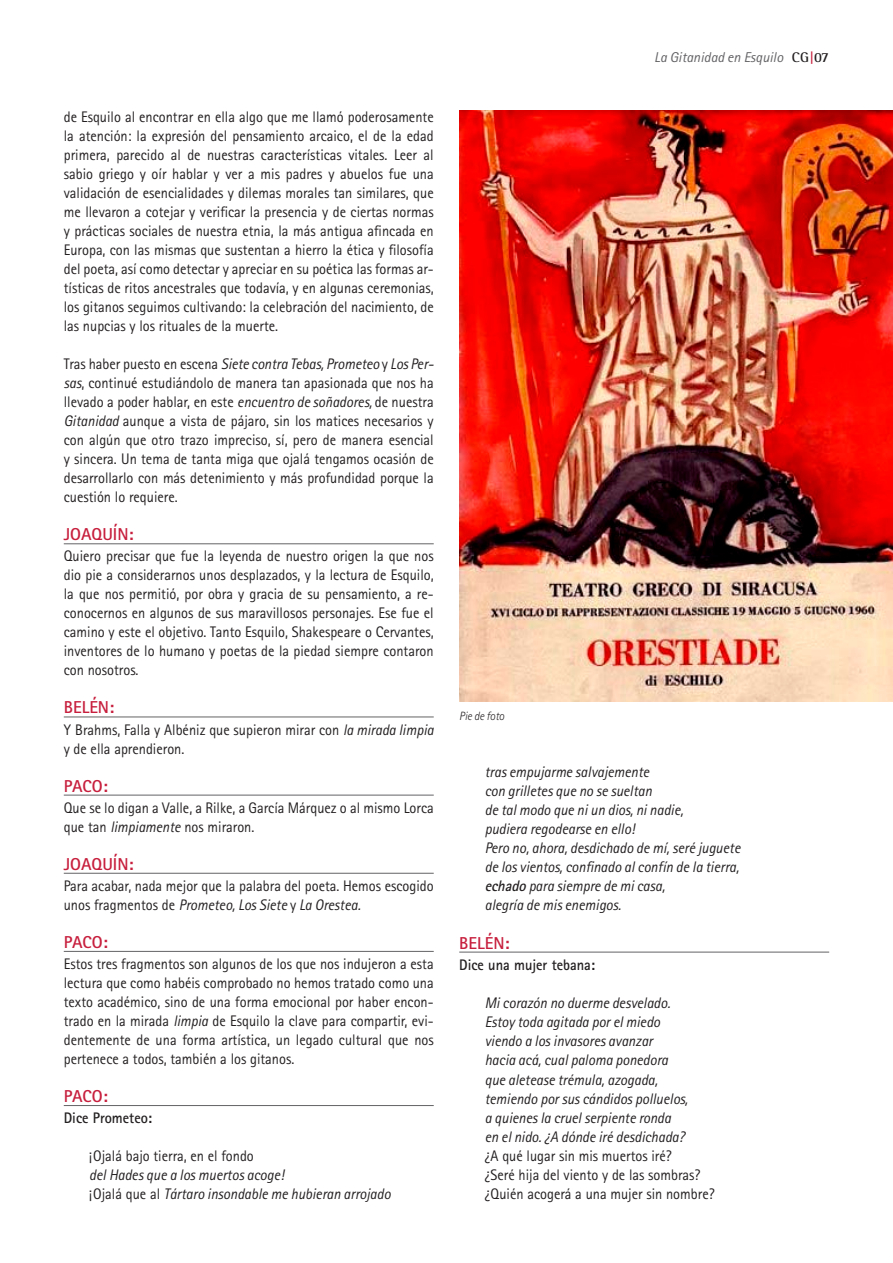
<style>
.page{position:relative;width:893px;height:1263px;background:#fff}
.page>*{position:absolute;margin:0;border:0;box-sizing:border-box;transform-origin:0 0}
.t1{font:700 17.25px "Rotis Sans Serif";color:#c71f3d}
.t2{font:15.3px/19px "Rotis Sans Serif";color:#231f20;text-align:justify;scale:.94 1}
.t3{font:italic 15.3px/19px "Rotis Sans Serif";color:#231f20;scale:.94 1}
.t4{font:700 15.3px "Rotis Sans Serif";color:#231f20;scale:.94 1}
.t5{font:italic 14.25px "Rotis Sans Serif";color:#636366}
.t6{font:italic 300 12px "Rotis Sans Serif";color:#231f20;scale:.94 1}
.s1{font-style:italic}
.s2{font-style:normal}
.s3{font-family:"Rotis Semi Serif";font-weight:700;font-style:normal;color:#231f20}
.s4{font-family:"Rotis Semi Serif";font-weight:700;font-style:normal;color:#c71f3d}
.s5{font-weight:700}
</style>
<div class="page">
<hr style="left:64px;top:543px;width:370px;height:1px;background:#636366">
<hr style="left:64px;top:717px;width:370px;height:1px;background:#636366">
<hr style="left:64px;top:795px;width:370px;height:1px;background:#636366">
<hr style="left:64px;top:873px;width:370px;height:1px;background:#636366">
<hr style="left:64px;top:951px;width:370px;height:1px;background:#636366">
<hr style="left:64px;top:1105px;width:370px;height:1px;background:#636366">
<img style="left:459px;top:111px;width:434px;height:590px">
<hr style="left:459px;top:952px;width:370px;height:1px;background:#636366">
<p class="t2" style="left:64px;top:107px;width:395px">de Esquilo al encontrar en ella algo que me llamó poderosamente la atención: la expresión del pensamiento arcaico, el de la edad primera, parecido al de nuestras características vitales. Leer al sabio griego y oír hablar y ver a mis padres y abuelos fue una validación de esencialidades y dilemas morales tan similares, que me llevaron a cotejar y verificar la presencia y de ciertas normas y prácticas sociales de nuestra etnia, la más antigua afincada en Europa, con las mismas que sustentan a hierro la ética y filosofía del poeta, así como detectar y apreciar en su poética las formas ar&shy;tísticas de ritos ancestrales que todavía, y en algunas ceremonias, los gitanos seguimos cultivando: la celebración del nacimiento, de las nupcias y los rituales de la muerte.</p>
<p class="t2" style="left:64px;top:354px;width:395px">Tras haber puesto en escena <span class="s1">Siete contra Tebas, Prometeo</span> y <span class="s1">Los Per&shy;sas</span>, continué estudiándolo de manera tan apasionada que nos ha llevado a poder hablar, en este <span class="s1">encuentro de soñadores,</span> de nuestra <span class="s1">Gitanidad</span> aunque a vista de pájaro, sin los matices necesarios y con algún que otro trazo impreciso, sí, pero de manera esencial y sincera. Un tema de tanta miga que ojalá tengamos ocasión de desarrollarlo con más detenimiento y más profundidad porque la cuestión lo requiere.</p>
<p class="t1" style="left:64px;top:523px;width:71px">JOAQUÍN:</p>
<p class="t2" style="left:64px;top:547px;width:395px">Quiero precisar que fue la leyenda de nuestro origen la que nos dio pie a considerarnos unos desplazados, y la lectura de Esquilo, la que nos permitió, por obra y gracia de su pensamiento, a re&shy;conocernos en algunos de sus maravillosos personajes. Ese fue el camino y este el objetivo. Tanto Esquilo, Shakespeare o Cervantes, inventores de lo humano y poetas de la piedad siempre contaron con nosotros.</p>
<p class="t1" style="left:64px;top:697px;width:52px">BELÉN:</p>
<p class="t2" style="left:64px;top:720px;width:395px">Y Brahms, Falla y Albéniz que supieron mirar con <span class="s1">la mirada limpia </span>y de ella aprendieron.</p>
<p class="t1" style="left:64px;top:775px;width:46px">PACO:</p>
<p class="t2" style="left:64px;top:798px;width:395px">Que se lo digan a Valle, a Rilke, a García Márquez o al mismo Lorca que tan <span class="s1">limpiamente</span> nos miraron.</p>
<p class="t1" style="left:64px;top:853px;width:71px">JOAQUÍN:</p>
<p class="t2" style="left:64px;top:876px;width:395px">Para acabar, nada mejor que la palabra del poeta. Hemos escogido unos fragmentos de <span class="s1">Prometeo, Los Siete</span> y <span class="s1">La Orestea.</span></p>
<p class="t1" style="left:64px;top:931px;width:46px">PACO:</p>
<p class="t2" style="left:64px;top:954px;width:395px">Estos tres fragmentos son algunos de los que nos indujeron a esta lectura que como habéis comprobado no hemos tratado como una texto académico, sino de una forma emocional por haber encon&shy;trado en la mirada <span class="s1">limpia</span> de Esquilo la clave para compartir, evi&shy;dentemente de una forma artística, un legado cultural que nos pertenece a todos, también a los gitanos.</p>
<p class="t1" style="left:64px;top:1085px;width:46px">PACO:</p>
<p class="t4" style="left:64px;top:1108px;width:96px">Dice Prometeo:</p>
<p class="t2" style="left:89px;top:1146px;width:177px">¡Ojalá bajo tierra, en el fondo</p>
<p class="t3" style="left:89px;top:1166px;width:322px">del Hades que a los muertos acoge!<br><span class="s2">¡Ojalá que al</span> Tártaro insondable me hubieran arrojado</p>
<p class="t5" style="left:654px;top:49px;width:176px">La Gitanidad en Esquilo <span class="s3">CG</span><span class="s4">|</span><span class="s3">07</span></p>
<p class="t6" style="left:459px;top:709px;width:49px">Pie de foto</p>
<p class="t3" style="left:485px;top:762px;width:273px">tras empujarme salvajemente<br>con grilletes que no se sueltan<br>de tal modo que ni un dios, ni nadie,<br>pudiera regodearse en ello!<br>Pero no, ahora, desdichado de mí, seré juguete de los vientos, confinado al confín de la tierra, <span class="s5">echado</span>para siempre de mi casa,<br>alegría de mis enemigos.</p>
<p class="t1" style="left:459px;top:932px;width:52px">BELÉN:</p>
<p class="t4" style="left:459px;top:955px;width:146px">Dice una mujer tebana:</p>
<p class="t3" style="left:485px;top:993px;width:218px">Mi corazón no duerme desvelado.<br>Estoy toda agitada por el miedo viendo a los invasores avanzar<br>hacia acá, cual paloma ponedora que aletease trémula, azogada, temiendo por sus cándidos polluelos, a quienes la cruel serpiente ronda en el nido. ¿A dónde iré desdichada?</p>
<p class="t2" style="left:485px;top:1146px;width:246px;text-align:left">¿A qué lugar sin mis muertos iré?<br>¿Seré hija del viento y de las sombras? ¿Quién acogerá a una mujer sin nombre?</p>
</div>
